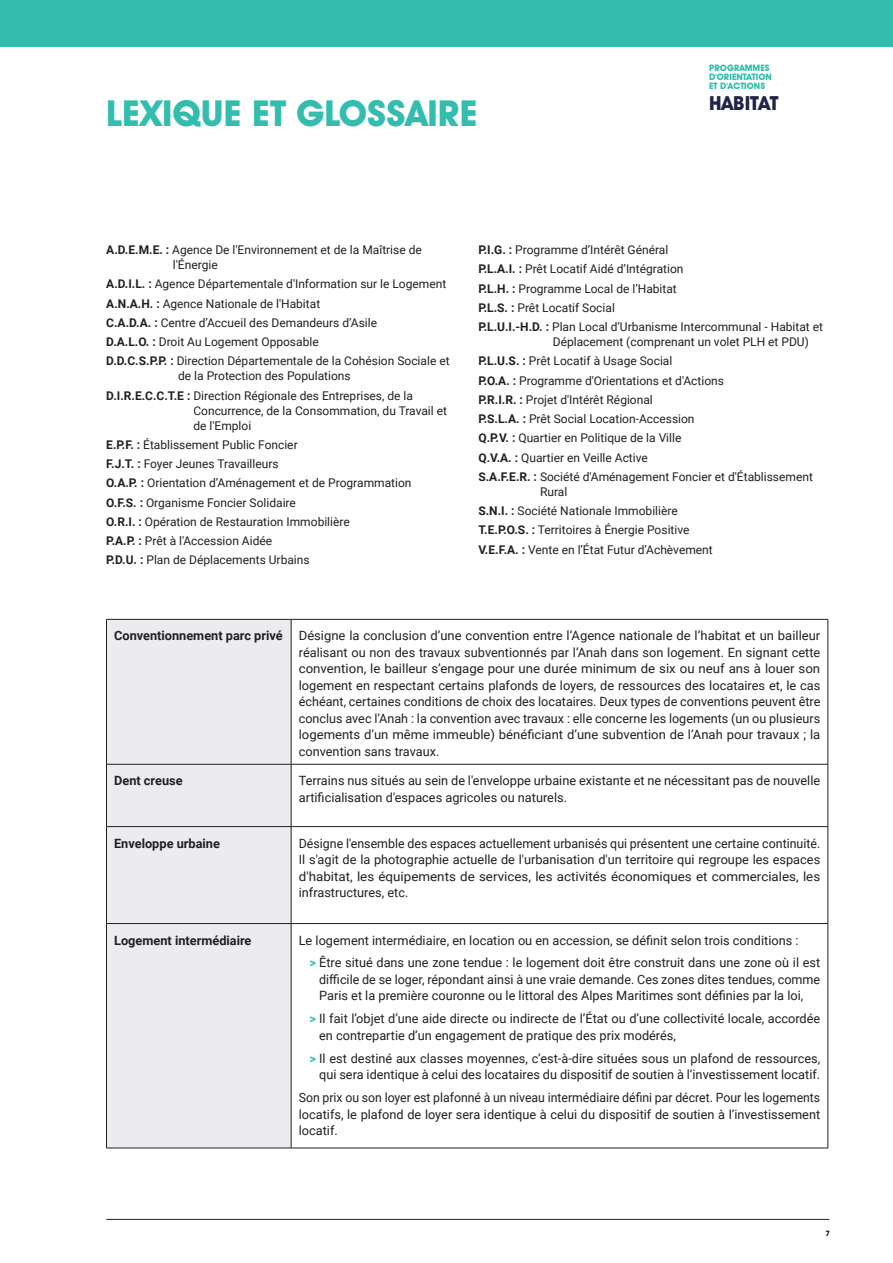
<style>
.page{position:relative;width:893px;height:1263px;background:#fff}
.page>*{position:absolute;margin:0;border:0;box-sizing:border-box;transform-origin:0 0}
.INTER_1{font:700 36px "Avant Garde IT Cby BT";color:#32bdae}
.t1{font:700 19.5px "Avant Garde IT Cby BT";color:#1f2448}
.TEXTE{font:12.75px/16.5px "Roboto";color:#231f20;text-align:justify}
.TEXTE-2{font:12.75px/16.5px "Roboto";color:#231f20;text-align:justify;scale:.96 1}
.TEXTE-3{font:700 12.75px "Roboto";color:#231f20}
.TEXTE-4{font:12px/15px "Roboto";color:#231f20}
.t2{font:700 9px/9px "Avant Garde IT Cby BT";color:#32bdae}
.t3{font:700 7.5px "Avant Garde IT Cby BT";color:#231f20}
.s1{font-weight:700}
.s2{font-weight:700;color:#32bdae}
</style>
<div class="page">
<div style="left:0;top:0;width:893px;height:47px;background:#32bdae"></div>
<hr style="left:106px;top:1219px;width:723px;height:1px;background:#231f20">
<div style="left:107px;top:620px;width:184px;height:528px;background:#ebebf0"></div>
<hr style="left:291px;top:619px;width:537px;height:1px;background:#231f20">
<hr style="left:828px;top:619px;width:1px;height:145px;background:#231f20">
<hr style="left:291px;top:764px;width:537px;height:1px;background:#231f20">
<hr style="left:828px;top:764px;width:1px;height:62px;background:#231f20">
<hr style="left:291px;top:826px;width:537px;height:1px;background:#231f20">
<hr style="left:828px;top:827px;width:1px;height:96px;background:#231f20">
<hr style="left:291px;top:923px;width:537px;height:1px;background:#231f20">
<hr style="left:828px;top:924px;width:1px;height:224px;background:#231f20">
<hr style="left:291px;top:1148px;width:537px;height:1px;background:#231f20">
<hr style="left:106px;top:619px;width:185px;height:1px;background:#231f20">
<hr style="left:106px;top:619px;width:1px;height:145px;background:#231f20">
<hr style="left:291px;top:619px;width:1px;height:145px;background:#231f20">
<hr style="left:106px;top:764px;width:185px;height:1px;background:#231f20">
<hr style="left:106px;top:764px;width:1px;height:62px;background:#231f20">
<hr style="left:291px;top:764px;width:1px;height:62px;background:#231f20">
<hr style="left:106px;top:826px;width:185px;height:1px;background:#231f20">
<hr style="left:106px;top:827px;width:1px;height:96px;background:#231f20">
<hr style="left:291px;top:827px;width:1px;height:96px;background:#231f20">
<hr style="left:106px;top:923px;width:185px;height:1px;background:#231f20">
<hr style="left:106px;top:924px;width:1px;height:224px;background:#231f20">
<hr style="left:291px;top:924px;width:1px;height:224px;background:#231f20">
<hr style="left:106px;top:1148px;width:185px;height:1px;background:#231f20">
<p class="INTER_1" style="left:106px;top:91px;width:373px">LEXIQUE ET GLOSSAIRE</p>
<p class="t2" style="left:709px;top:63px;width:64px">PROGRAMMES<br>D'ORIENTATION<br>ET D'ACTIONS</p>
<h2 class="t1" style="left:709px;top:91px;width:71px">HABITAT</h2>
<p class="TEXTE-4" style="left:173px;top:242px;width:250px;text-indent:-67px"><span class="s1">A.D.E.M.E. :</span> Agence De l'Environnement et de la Maîtrise de l'Énergie</p>
<p class="TEXTE-4" style="left:106px;top:276px;width:341px"><span class="s1">A.D.I.L. :</span> Agence Départementale d'Information sur le Logement</p>
<p class="TEXTE-4" style="left:106px;top:295px;width:215px"><span class="s1">A.N.A.H. :</span> Agence Nationale de l'Habitat</p>
<p class="TEXTE-4" style="left:106px;top:315px;width:272px"><span class="s1">C.A.D.A. :</span> Centre d’Accueil des Demandeurs d’Asile</p>
<p class="TEXTE-4" style="left:106px;top:334px;width:214px"><span class="s1">D.A.L.O. :</span> Droit Au Logement Opposable</p>
<p class="TEXTE-4" style="left:178px;top:353px;width:273px;text-indent:-72px"><span class="s1">D.D.C.S.P.P. :</span> Direction Départementale de la Cohésion Sociale et de la Protection des Populations</p>
<p class="TEXTE-4" style="left:193px;top:387px;width:255px;text-indent:-87px"><span class="s1">D.I.R.E.C.C.T.E :</span> Direction Régionale des Entreprises, de la<br>Concurrence, de la Consommation, du Travail et de l'Emploi</p>
<p class="TEXTE-4" style="left:106px;top:437px;width:193px"><span class="s1">E.P.F. :</span> Établissement Public Foncier</p>
<p class="TEXTE-4" style="left:106px;top:456px;width:174px"><span class="s1">F.J.T. :</span> Foyer Jeunes Travailleurs</p>
<p class="TEXTE-4" style="left:106px;top:475px;width:307px"><span class="s1">O.A.P. :</span> Orientation d’Aménagement et de Programmation</p>
<p class="TEXTE-4" style="left:106px;top:494px;width:191px"><span class="s1">O.F.S. :</span> Organisme Foncier Solidaire</p>
<p class="TEXTE-4" style="left:106px;top:514px;width:245px"><span class="s1">O.R.I. :</span> Opération de Restauration Immobilière</p>
<p class="TEXTE-4" style="left:106px;top:533px;width:167px"><span class="s1">P.A.P. :</span> Prêt à l'Accession Aidée</p>
<p class="TEXTE-4" style="left:106px;top:552px;width:205px"><span class="s1">P.D.U. :</span> Plan de Déplacements Urbains</p>
<p class="TEXTE-4" style="left:478px;top:242px;width:191px"><span class="s1">P.I.G. :</span> Programme d’Intérêt Général</p>
<p class="TEXTE-4" style="left:478px;top:261px;width:207px"><span class="s1">P.L.A.I. :</span> Prêt Locatif Aidé d’Intégration</p>
<p class="TEXTE-4" style="left:478px;top:280px;width:200px"><span class="s1">P.L.H. :</span> Programme Local de l’Habitat</p>
<p class="TEXTE-4" style="left:478px;top:300px;width:138px"><span class="s1">P.L.S. :</span> Prêt Locatif Social</p>
<p class="TEXTE-4" style="left:553px;top:319px;width:272px;text-indent:-74px"><span class="s1">P.L.U.I.-H.D. :</span> Plan Local d’Urbanisme Intercommunal - Habitat et<br>Déplacement (comprenant un volet PLH et PDU)</p>
<p class="TEXTE-4" style="left:478px;top:353px;width:195px"><span class="s1">P.L.U.S. :</span> Prêt Locatif à Usage Social</p>
<p class="TEXTE-4" style="left:478px;top:372px;width:247px"><span class="s1">P.O.A. :</span> Programme d'Orientations et d'Actions</p>
<p class="TEXTE-4" style="left:478px;top:392px;width:176px"><span class="s1">P.R.I.R. :</span> Projet d'Intérêt Régional</p>
<p class="TEXTE-4" style="left:478px;top:411px;width:218px"><span class="s1">P.S.L.A. :</span> Prêt Social Location-Accession</p>
<p class="TEXTE-4" style="left:478px;top:430px;width:204px"><span class="s1">Q.P.V. :</span> Quartier en Politique de la Ville</p>
<p class="TEXTE-4" style="left:478px;top:449px;width:171px"><span class="s1">Q.V.A. :</span> Quartier en Veille Active</p>
<p class="TEXTE-4" style="left:540px;top:469px;width:274px;text-indent:-62px"><span class="s1">S.A.F.E.R. :</span> Société d'Aménagement Foncier et d'Établissement<br>Rural</p>
<p class="TEXTE-4" style="left:478px;top:503px;width:201px"><span class="s1">S.N.I. :</span> Société Nationale Immobilière</p>
<p class="TEXTE-4" style="left:478px;top:522px;width:213px"><span class="s1">T.E.P.O.S. :</span> Territoires à Énergie Positive</p>
<p class="TEXTE-4" style="left:478px;top:541px;width:236px"><span class="s1">V.E.F.A. :</span> Vente en l’État Futur d’Achèvement</p>
<p class="TEXTE-3" style="left:114px;top:627px;width:170px">Conventionnement parc privé</p>
<p class="TEXTE" style="left:299px;top:627px;width:523px">Désigne la conclusion d’une convention entre l’Agence nationale de l’habitat et un bailleur réalisant ou non des travaux subventionnés par l’Anah dans son logement. En signant cette convention, le bailleur s’engage pour une durée minimum de six ou neuf ans à louer son logement en respectant certains plafonds de loyers, de ressources des locataires et, le cas échéant, certaines conditions de choix des locataires. Deux types de conventions peuvent être conclus avec l’Anah : la convention avec travaux : elle concerne les logements (un ou plusieurs logements d’un même immeuble) bénéficiant d’une subvention de l’Anah pour travaux ; la convention sans travaux.</p>
<p class="TEXTE-3" style="left:114px;top:772px;width:70px">Dent creuse</p>
<p class="TEXTE" style="left:299px;top:772px;width:523px">Terrains nus situés au sein de l'enveloppe urbaine existante et ne nécessitant pas de nouvelle artificialisation d'espaces agricoles ou naturels.</p>
<p class="TEXTE-3" style="left:114px;top:834px;width:107px">Enveloppe urbaine</p>
<p class="TEXTE" style="left:299px;top:834px;width:523px">Désigne l'ensemble des espaces actuellement urbanisés qui présentent une certaine continuité.<br>Il s'agit de la photographie actuelle de l'urbanisation d'un territoire qui regroupe les espaces d'habitat, les équipements de services, les activités économiques et commerciales, les infrastructures, etc.</p>
<p class="TEXTE-3" style="left:114px;top:931px;width:139px">Logement intermédiaire</p>
<p class="TEXTE" style="left:299px;top:931px;width:501px">Le logement intermédiaire, en location ou en accession, se définit selon trois conditions :</p>
<p class="TEXTE" style="left:319px;top:954px;width:503px;text-indent:-10px"><span class="s2">&gt;</span> Être situé dans une zone tendue : le logement doit être construit dans une zone où il est difficile de se loger, répondant ainsi à une vraie demande. Ces zones dites tendues, comme Paris et la première couronne ou le littoral des Alpes Maritimes sont définies par la loi,</p>
<p class="TEXTE" style="left:319px;top:1010px;width:503px;text-indent:-10px"><span class="s2">&gt;</span> Il fait l’objet d’une aide directe ou indirecte de l’État ou d’une collectivité locale, accordée en contrepartie d’un engagement de pratique des prix modérés,</p>
<p class="TEXTE" style="left:309px;top:1049px;width:512px;text-align:right"><span class="s2">&gt;</span> Il est destiné aux classes moyennes, c’est-à-dire situées sous un plafond de ressources, qui sera identique à celui des locataires du dispositif de soutien à l’investissement locatif.</p>
<p class="TEXTE-2" style="left:299px;top:1089px;width:545px">Son prix ou son loyer est plafonné à un niveau intermédiaire défini par décret. Pour les logements locatifs, le plafond de loyer sera identique à celui du dispositif de soutien à l’investissement locatif.</p>
<p class="t3" style="left:825px;top:1229px;width:6px">7</p>
</div>
